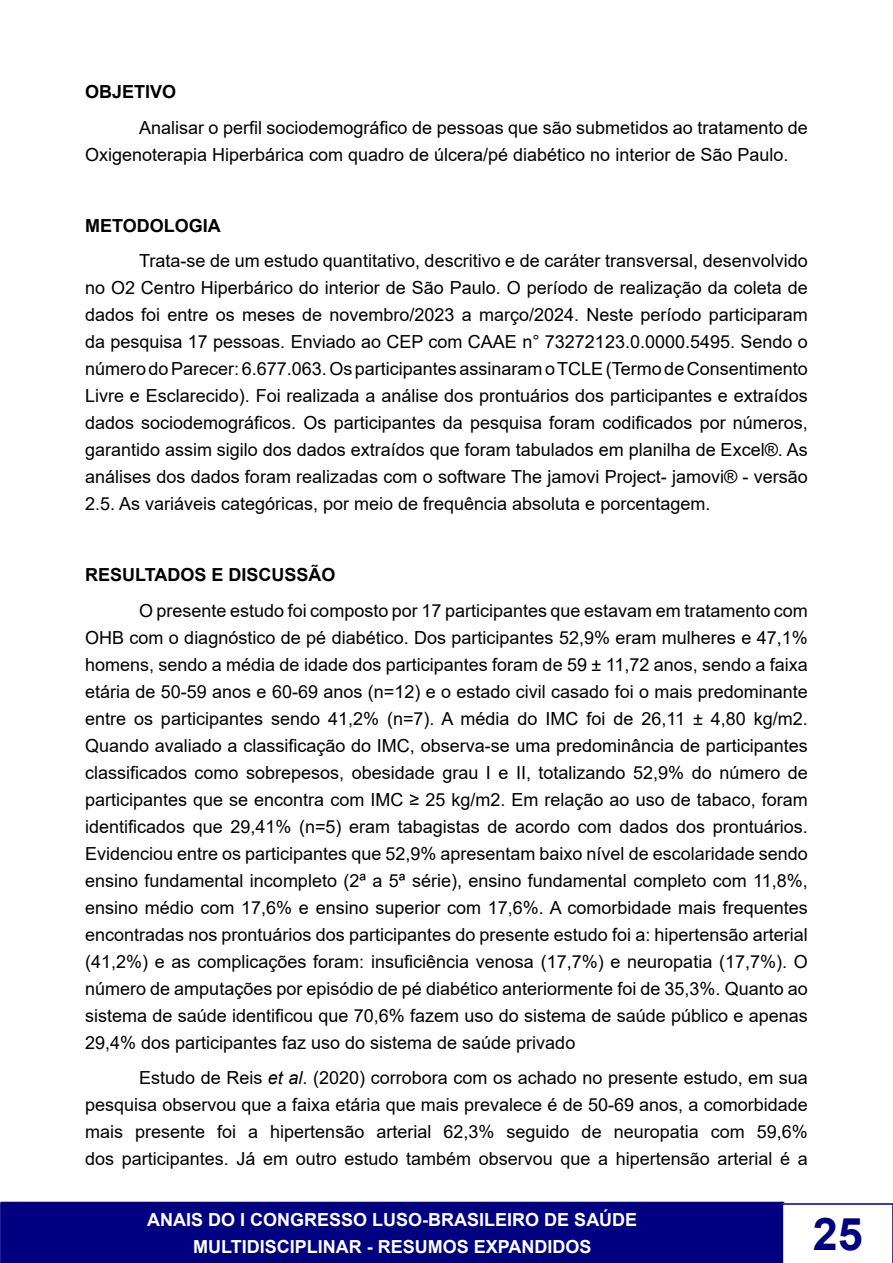
<style>
.page{position:relative;width:893px;height:1263px;background:#fff}
.page>*{position:absolute;margin:0;border:0;box-sizing:border-box;transform-origin:0 0}
.t1{font:700 45px "Arial";color:#000080}
.t2{font:18px/27px "Arial";color:#000;text-align:justify}
.t3{font:700 18px/27px "Arial";color:#fff;text-align:center}
.t4{font:700 18px "Arial";color:#000}
.s1{font-style:italic}
</style>
<div class="page">
<div style="left:1px;top:1202px;width:782px;height:61px;background:#000080"></div>
<svg style="left:0;top:1203px;width:1px;height:60px"></svg>
<svg style="left:782px;top:1203px;width:111px;height:60px"></svg>
<p class="t4" style="left:85px;top:79px;width:93px">OBJETIVO</p>
<p class="t2" style="left:85px;top:114px;width:724px;text-indent:54px">Analisar o perfil sociodemográfico de pessoas que são submetidos ao tratamento de<br>Oxigenoterapia Hiperbárica com quadro de úlcera/pé diabético no interior de São Paulo.</p>
<p class="t4" style="left:85px;top:213px;width:137px">METODOLOGIA</p>
<p class="t2" style="left:85px;top:247px;width:724px;text-indent:54px">Trata-se de um estudo quantitativo, descritivo e de caráter transversal, desenvolvido no O2 Centro Hiperbárico do interior de São Paulo. O período de realização da coleta de dados foi entre os meses de novembro/2023 a março/2024. Neste período participaram da pesquisa 17 pessoas. Enviado ao CEP com CAAE n° 73272123.0.0000.5495. Sendo o número do Parecer: 6.677.063. Os participantes assinaram o TCLE (Termo de Consentimento Livre e Esclarecido). Foi realizada a análise dos prontuários dos participantes e extraídos dados sociodemográficos. Os participantes da pesquisa foram codificados por números, garantido assim sigilo dos dados extraídos que foram tabulados em planilha de Excel®. As análises dos dados foram realizadas com o software The jamovi Project- jamovi® - versão 2.5. As variáveis categóricas, por meio de frequência absoluta e porcentagem.</p>
<p class="t4" style="left:85px;top:562px;width:252px">RESULTADOS E DISCUSSÃO</p>
<p class="t2" style="left:85px;top:597px;width:724px;text-indent:54px">O presente estudo foi composto por 17 participantes que estavam em tratamento com OHB com o diagnóstico de pé diabético. Dos participantes 52,9% eram mulheres e 47,1% homens, sendo a média de idade dos participantes foram de 59 ± 11,72 anos, sendo a faixa etária de 50-59 anos e 60-69 anos (n=12) e o estado civil casado foi o mais predominante entre os participantes sendo 41,2% (n=7). A média do IMC foi de 26,11 ± 4,80 kg/m2.<br>Quando avaliado a classificação do IMC, observa-se uma predominância de participantes classificados como sobrepesos, obesidade grau I e II, totalizando 52,9% do número de participantes que se encontra com IMC ≥ 25 kg/m2. Em relação ao uso de tabaco, foram identificados que 29,41% (n=5) eram tabagistas de acordo com dados dos prontuários.<br>Evidenciou entre os participantes que 52,9% apresentam baixo nível de escolaridade sendo ensino fundamental incompleto (2ª a 5ª série), ensino fundamental completo com 11,8%, ensino médio com 17,6% e ensino superior com 17,6%. A comorbidade mais frequentes encontradas nos prontuários dos participantes do presente estudo foi a: hipertensão arterial (41,2%) e as complicações foram: insuficiência venosa (17,7%) e neuropatia (17,7%). O número de amputações por episódio de pé diabético anteriormente foi de 35,3%. Quanto ao sistema de saúde identificou que 70,6% fazem uso do sistema de saúde público e apenas 29,4% dos participantes faz uso do sistema de saúde privado</p>
<p class="t2" style="left:85px;top:1064px;width:724px;text-indent:54px">Estudo de Reis <span class="s1">et al</span>. (2020) corrobora com os achado no presente estudo, em sua pesquisa observou que a faixa etária que mais prevalece é de 50-69 anos, a comorbidade mais presente foi a hipertensão arterial 62,3% seguido de neuropatia com 59,6% dos participantes. Já em outro estudo também observou que a hipertensão arterial é a</p>
<p class="t3" style="left:147px;top:1206px;width:492px">ANAIS DO I CONGRESSO LUSO-BRASILEIRO DE SAÚDE<br>MULTIDISCIPLINAR - RESUMOS EXPANDIDOS</p>
<h1 class="t1" style="left:813px;top:1203px;width:52px">25</h1>
</div>
